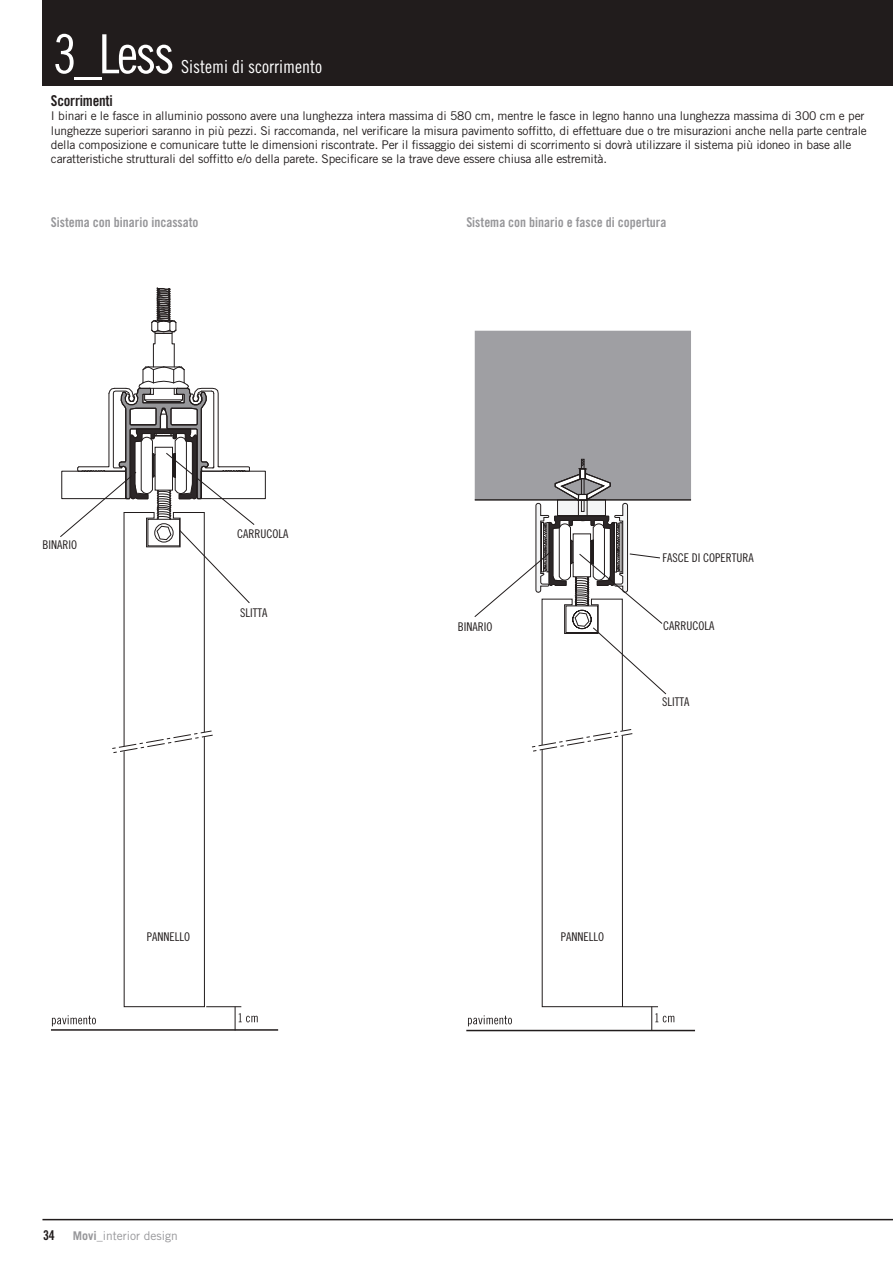
<style>
.page{position:relative;width:893px;height:1263px;background:#fff}
.page>*{position:absolute;margin:0;border:0;box-sizing:border-box;transform-origin:0 0}
.t1{font:54px "Trade Gothic Cond Eighteen";color:#fff}
.t2{font:18px "Trade Gothic Cond Eighteen";color:#fff}
.t3{font:15px "Trade Gothic Bold Cond Twenty";letter-spacing:-.015em;color:#211c1c}
.t4{font:13.5px "Trade Gothic Bold Cond Twenty";color:#969699}
.t5{font:13.5px "Trade Gothic Bold Cond Twenty";color:#211c1c}
.t6{font:12px/14.4px "Trade Gothic";letter-spacing:-.015em;color:#211c1c}
.t7{font:12px "Trade Gothic Cond Eighteen";color:#211c1c}
.t8{font:12px "Trade Gothic";color:#969699}
.s1{font-weight:700}
</style>
<div class="page">
<hr style="left:42px;top:1219px;width:851px;height:1px;background:#211c1c">
<div style="left:42px;top:0;width:851px;height:85px;background:#211c1c"></div>
<hr style="left:51px;top:1029px;width:227px;height:2px;background:#211c1c">
<hr style="left:466px;top:1030px;width:229px;height:1px;background:#211c1c">
<div style="left:475px;top:331px;width:216px;height:169px;background:#9f9fa3"></div>
<hr style="left:475px;top:499px;width:216px;height:2px;background:#211c1c">
<svg style="left:52px;top:288px;width:214px;height:742px"></svg>
<svg style="left:468px;top:459px;width:206px;height:571px"></svg>
<h1 class="t1" style="left:53px;top:34px;width:123px">3_Less</h1>
<h2 class="t2" style="left:181px;top:60px;width:142px">Sistemi di scorrimento</h2>
<p class="t3" style="left:51px;top:95px;width:63px">Scorrimenti</p>
<p class="t6" style="left:51px;top:110px;width:817px">I binari e le fasce in alluminio possono avere una lunghezza intera massima di 580 cm, mentre le fasce in legno hanno una lunghezza massima di 300 cm e per lunghezze superiori saranno in più pezzi. Si raccomanda, nel verificare la misura pavimento soffitto, di effettuare due o tre misurazioni anche nella parte centrale della composizione e comunicare tutte le dimensioni riscontrate. Per il fissaggio dei sistemi di scorrimento si dovrà utilizzare il sistema più idoneo in base alle caratteristiche strutturali del soffitto e/o della parete. Specificare se la trave deve essere chiusa alle estremità.</p>
<p class="t4" style="left:51px;top:217px;width:149px">Sistema con binario incassato</p>
<p class="t4" style="left:466px;top:217px;width:202px">Sistema con binario e fasce di copertura</p>
<p class="t7" style="left:42px;top:541px;width:36px">BINARIO</p>
<p class="t7" style="left:237px;top:529px;width:53px">CARRUCOLA</p>
<p class="t7" style="left:240px;top:608px;width:29px">SLITTA</p>
<p class="t7" style="left:458px;top:622px;width:36px">BINARIO</p>
<p class="t7" style="left:662px;top:553px;width:93px">FASCE DI COPERTURA</p>
<p class="t7" style="left:663px;top:621px;width:53px">CARRUCOLA</p>
<p class="t7" style="left:662px;top:697px;width:29px">SLITTA</p>
<p class="t7" style="left:147px;top:933px;width:45px">PANNELLO</p>
<p class="t7" style="left:561px;top:933px;width:45px">PANNELLO</p>
<p class="t5" style="left:43px;top:1230px;width:13px">34</p>
<p class="t8" style="left:73px;top:1231px;width:106px"><span class="s1">Movi</span>_interior design</p>
</div>
